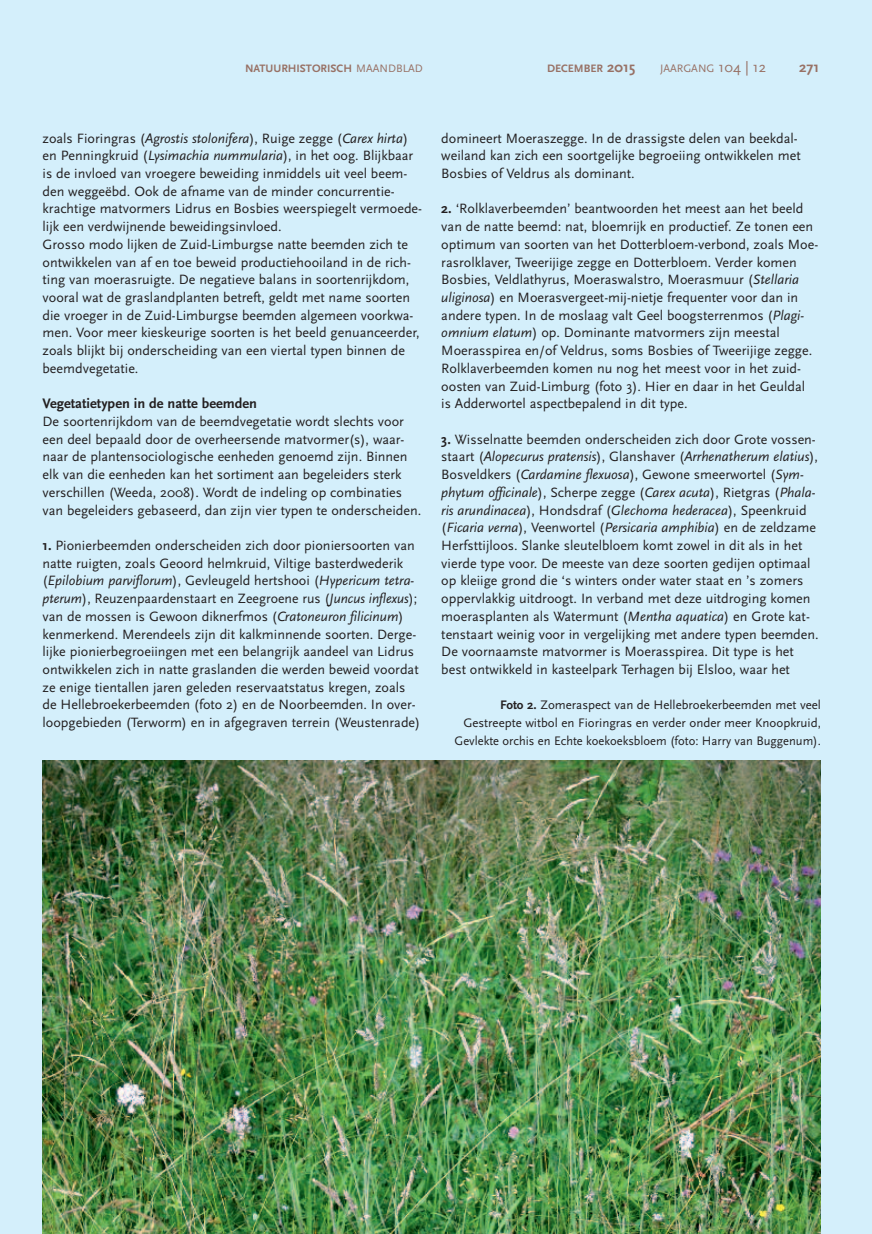
<style>
.page{position:relative;width:872px;height:1234px;background:#fff}
.page>*{position:absolute;margin:0;border:0;box-sizing:border-box;transform-origin:0 0}
.t1{font:700 15px "Scala Sans";color:#987165}
.t2{font:700 14.4px "Scala Sans";color:#231f20}
.t3{font:14.1px/17.7px "Scala Sans";color:#231f20}
.t4{font:12.9px/17.7px "Scala Sans";color:#231f20;text-align:right}
.t5{font:700 11.25px "Scala Sans";color:#987165}
.t6{font:11.25px "Scala Sans";color:#987165}
.s1{font-weight:400}
.s2{font-size:15px}
.s3{font-style:italic}
.s4{font-weight:700}
</style>
<div class="page">
<div style="left:0;top:0;width:872px;height:1233px;background:#d4effb"></div>
<img style="left:43px;top:760px;width:778px;height:473px">
<p class="t5" style="left:245px;top:62px;width:179px">NATUURHISTORISCH <span class="s1">MAANDBLAD</span></p>
<p class="t5" style="left:547px;top:62px;width:90px">DECEMBER <span class="s2">2015</span></p>
<p class="t6" style="left:660px;top:62px;width:108px">JAARGANG <span class="s2">104 | 12</span></p>
<p class="t1" style="left:799px;top:58px;width:22px">271</p>
<p class="t3" style="left:43px;top:129px;width:381px">zoals Fioringras (<span class="s3">Agrostis stolonifera</span>), Ruige zegge (<span class="s3">Carex hirta</span>) en Penningkruid (<span class="s3">Lysimachia nummularia</span>), in het oog. Blijkbaar is de invloed van vroegere beweiding inmiddels uit veel beem&shy;den weggeëbd. Ook de afname van de minder concurrentie&shy;krachtige matvormers Lidrus en Bosbies weerspiegelt vermoede&shy;lijk een verdwijnende beweidingsinvloed.<br>Grosso modo lijken de Zuid-Limburgse natte beemden zich te ontwikkelen van af en toe beweid productiehooiland in de rich&shy;ting van moerasruigte. De negatieve balans in soortenrijkdom, vooral wat de graslandplanten betreft, geldt met name soorten die vroeger in de Zuid-Limburgse beemden algemeen voorkwa&shy;men. Voor meer kieskeurige soorten is het beeld genuanceerder, zoals blijkt bij onderscheiding van een viertal typen binnen de beemdvegetatie.</p>
<p class="t2" style="left:43px;top:395px;width:216px">Vegetatietypen in de natte beemden</p>
<p class="t3" style="left:43px;top:412px;width:380px">De soortenrijkdom van de beemdvegetatie wordt slechts voor een deel bepaald door de overheersende matvormer(s), waar&shy;naar de plantensociologische eenheden genoemd zijn. Binnen elk van die eenheden kan het sortiment aan begeleiders sterk verschillen (Weeda, 2008). Wordt de indeling op combinaties van begeleiders gebaseerd, dan zijn vier typen te onderscheiden.</p>
<p class="t3" style="left:43px;top:536px;width:379px"><span class="s4">1.</span> Pionierbeemden onderscheiden zich door pioniersoorten van natte ruigten, zoals Geoord helmkruid, Viltige basterdwederik (<span class="s3">Epilobium parviflorum</span>), Gevleugeld hertshooi (<span class="s3">Hypericum tetra&shy;pterum</span>), Reuzenpaardenstaart en Zeegroene rus (<span class="s3">Juncus inflexus</span>); van de mossen is Gewoon diknerfmos (<span class="s3">Cratoneuron filicinum</span>) kenmerkend. Merendeels zijn dit kalkminnende soorten. Derge&shy;lijke pionierbegroeiingen met een belangrijk aandeel van Lidrus ontwikkelen zich in natte graslanden die werden beweid voordat ze enige tientallen jaren geleden reservaatstatus kregen, zoals de Hellebroekerbeemden (foto 2) en de Noorbeemden. In over&shy;loopgebieden (Terworm) en in afgegraven terrein (Weustenrade)</p>
<p class="t3" style="left:441px;top:129px;width:361px">domineert Moeraszegge. In de drassigste delen van beekdal&shy;weiland kan zich een soortgelijke begroeiing ontwikkelen met<br>Bosbies of Veldrus als dominant.</p>
<p class="t3" style="left:441px;top:200px;width:378px"><span class="s4">2.</span> ‘Rolklaverbeemden’ beantwoorden het meest aan het beeld van de natte beemd: nat, bloemrijk en productief. Ze tonen een optimum van soorten van het Dotterbloem-verbond, zoals Moe&shy;rasrolklaver, Tweerijige zegge en Dotterbloem. Verder komen Bosbies, Veldlathyrus, Moeraswalstro, Moerasmuur (<span class="s3">Stellaria uliginosa</span>) en Moerasvergeet-mij-nietje frequenter voor dan in andere typen. In de moslaag valt Geel boogsterrenmos (<span class="s3">Plagi&shy;omnium elatum</span>) op. Dominante matvormers zijn meestal Moerasspirea en/of Veldrus, soms Bosbies of Tweerijige zegge.<br>Rolklaverbeemden komen nu nog het meest voor in het zuid&shy;oosten van Zuid-Limburg (foto 3). Hier en daar in het Geuldal is Adderwortel aspectbepalend in dit type.</p>
<p class="t3" style="left:441px;top:430px;width:379px"><span class="s4">3.</span> Wisselnatte beemden onderscheiden zich door Grote vossen&shy;staart (<span class="s3">Alopecurus pratensis</span>), Glanshaver (<span class="s3">Arrhenatherum elatius</span>), Bosveldkers (<span class="s3">Cardamine flexuosa</span>), Gewone smeerwortel (<span class="s3">Sym&shy;phytum officinale</span>), Scherpe zegge (<span class="s3">Carex acuta</span>), Rietgras (<span class="s3">Phala&shy;ris arundinacea</span>), Hondsdraf (<span class="s3">Glechoma hederacea</span>), Speenkruid (<span class="s3">Ficaria verna</span>), Veenwortel (<span class="s3">Persicaria amphibia</span>) en de zeldzame Herfsttijloos. Slanke sleutelbloem komt zowel in dit als in het vierde type voor. De meeste van deze soorten gedijen optimaal op kleiige grond die ‘s winters onder water staat en ’s zomers oppervlakkig uitdroogt. In verband met deze uitdroging komen moerasplanten als Watermunt (<span class="s3">Mentha aquatica</span>) en Grote kat&shy;tenstaart weinig voor in vergelijking met andere typen beemden.<br>De voornaamste matvormer is Moerasspirea. Dit type is het best ontwikkeld in kasteelpark Terhagen bij Elsloo, waar het</p>
<p class="t4" style="left:454px;top:696px;width:368px"><span class="s4">Foto 2.</span> Zomeraspect van de Hellebroekerbeemden met veel<br>Gestreepte witbol en Fioringras en verder onder meer Knoopkruid,<br>Gevlekte orchis en Echte koekoeksbloem (foto: Harry van Buggenum).</p>
</div>
